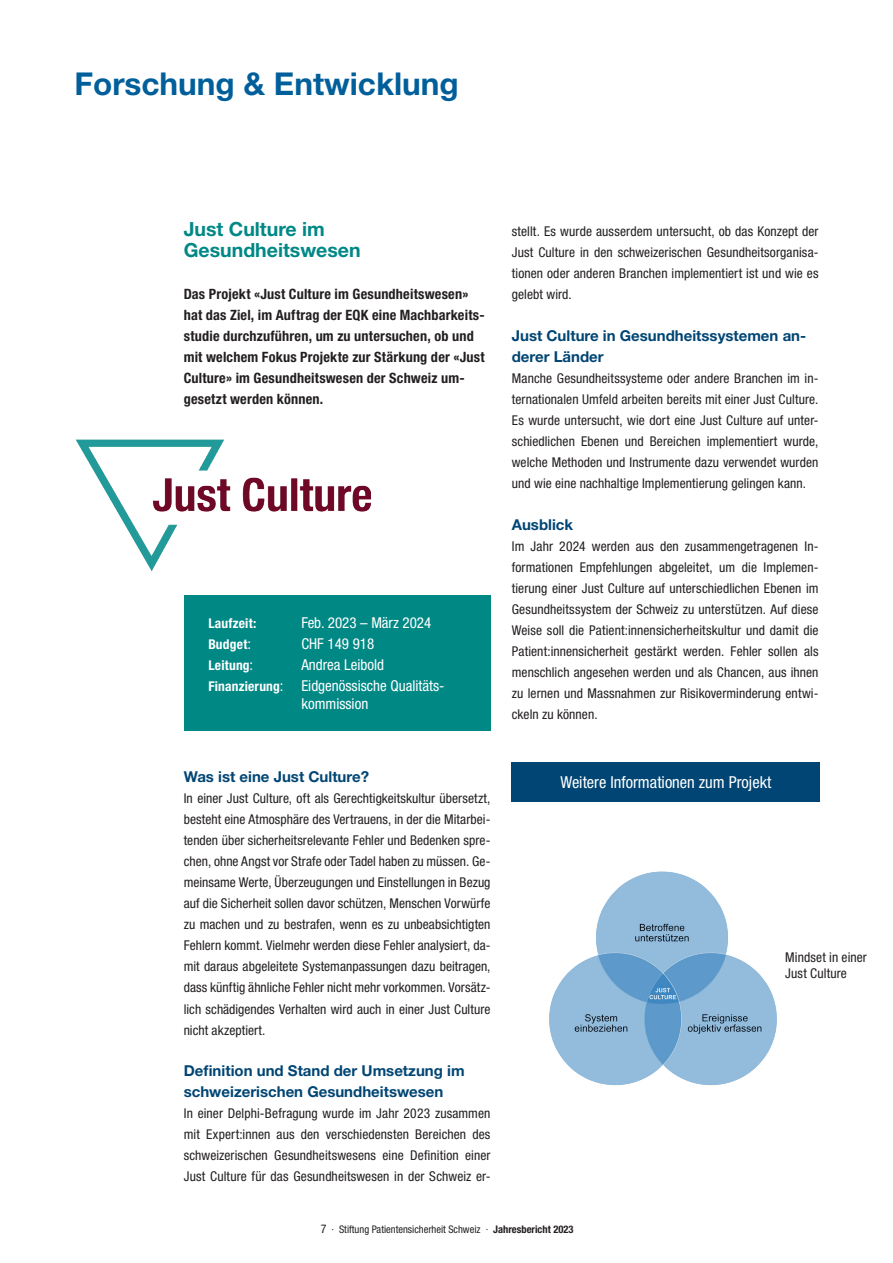
<style>
.page{position:relative;width:893px;height:1263px;background:#fff}
.page>*{position:absolute;margin:0;border:0;box-sizing:border-box;transform-origin:0 0}
.t1{font:700 31.5px "Helvetica Neue LT Std";color:#005f9b}
.t2{font:700 19.5px/21px "Helvetica Neue LT Std";color:#008885}
.t3{font:condensed 16.5px "Helvetica Neue LT Std";color:#fff}
.t4{font:700 15px/21px "Helvetica Neue LT Std";color:#004574}
.t5{font:condensed 15px/21px "Helvetica Neue LT Std";color:#fff}
.t6{font:700 condensed 14.25px/21px "Helvetica Neue LT Std";letter-spacing:.015em;color:#231f20}
.t7{font:condensed 13.5px/21px "Helvetica Neue LT Std";letter-spacing:.005em;color:#231f20;text-align:justify}
.t8{font:700 condensed 13.5px "Helvetica Neue LT Std";letter-spacing:.015em;color:#fff}
.t9{font:condensed 10.5px "Helvetica Neue LT Std";color:#231f20}
.s1{font-weight:400;font-size:15px}
.s2{font-weight:700;font-size:13.5px}
.s3{font-size:12px}
.s4{font-weight:700}
</style>
<div class="page">
<img style="left:549px;top:871px;width:228px;height:215px">
<img style="left:76px;top:439px;width:295px;height:131px">
<div style="left:184px;top:595px;width:306px;height:135px;background:#008885"></div>
<div style="left:512px;top:762px;width:308px;height:40px;background:#004574"></div>
<h1 class="t1" style="left:74px;top:64px;width:386px">Forschung &amp; Entwicklung</h1>
<h2 class="t2" style="left:184px;top:218px;width:178px">Just Culture im<br>Gesundheitswesen</h2>
<p class="t6" style="left:184px;top:284px;width:302px">Das Projekt «Just Culture im Gesundheitswesen» hat das Ziel, im Auftrag der EQK eine Machbarkeits&shy;studie durchzuführen, um zu untersuchen, ob und mit welchem Fokus Projekte zur Stärkung der «Just Culture» im Gesundheitswesen der Schweiz um&shy;gesetzt werden können.</p>
<p class="t8" style="left:208px;top:615px;width:49px">Laufzeit:</p>
<p class="t5" style="left:301px;top:612px;width:131px">Feb. 2023 – März 2024</p>
<p class="t8" style="left:208px;top:636px;width:44px">Budget<span class="s1">:</span></p>
<p class="t5" style="left:301px;top:633px;width:74px">CHF 149 918</p>
<p class="t8" style="left:208px;top:657px;width:46px">Leitung<span class="s1">:</span></p>
<p class="t5" style="left:208px;top:654px;width:238px;text-indent:93px">Andrea Leibold<br><span class="s2">Finanzierung</span>: Eidgenössische Qualitäts-</p>
<p class="t5" style="left:301px;top:693px;width:68px">kommission</p>
<p class="t4" style="left:184px;top:766px;width:187px">Was ist eine Just Culture?</p>
<p class="t7" style="left:184px;top:788px;width:308px">In einer Just Culture, oft als Gerechtigkeitskultur übersetzt, besteht eine Atmosphäre des Vertrauens, in der die Mitarbei&shy;tenden über sicherheitsrelevante Fehler und Bedenken spre&shy;chen, ohne Angst vor Strafe oder Tadel haben zu müssen. Ge&shy;meinsame Werte, Überzeugungen und Einstellungen in Bezug auf die Sicherheit sollen davor schützen, Menschen Vorwürfe zu machen und zu bestrafen, wenn es zu unbeabsichtigten Fehlern kommt. Vielmehr werden diese Fehler analysiert, da&shy;mit daraus abgeleitete Systemanpassungen dazu beitragen, dass künftig ähnliche Fehler nicht mehr vorkommen. Vorsätz&shy;lich schädigendes Verhalten wird auch in einer Just Culture nicht akzeptiert.</p>
<p class="t4" style="left:184px;top:1060px;width:282px">Definition und Stand der Umsetzung im schweizerischen Gesundheitswesen</p>
<p class="t7" style="left:184px;top:1103px;width:308px">In einer Delphi-Befragung wurde im Jahr 2023 zusammen mit Expert:innen aus den verschiedensten Bereichen des schweizerischen Gesundheitswesens eine Definition einer Just Culture für das Gesundheitswesen in der Schweiz er-</p>
<p class="t7" style="left:512px;top:221px;width:308px">stellt. Es wurde ausserdem untersucht, ob das Konzept der Just Culture in den schweizerischen Gesundheitsorganisa&shy;tionen oder anderen Branchen implementiert ist und wie es gelebt wird.</p>
<p class="t4" style="left:512px;top:325px;width:296px">Just Culture in Gesundheitssystemen an&shy;derer Länder</p>
<p class="t7" style="left:512px;top:368px;width:308px">Manche Gesundheitssysteme oder andere Branchen im in&shy;ternationalen Umfeld arbeiten bereits mit einer Just Culture.<br>Es wurde untersucht, wie dort eine Just Culture auf unter&shy;schiedlichen Ebenen und Bereichen implementiert wurde, welche Methoden und Instrumente dazu verwendet wurden und wie eine nachhaltige Implementierung gelingen kann.</p>
<p class="t4" style="left:512px;top:514px;width:63px">Ausblick</p>
<p class="t7" style="left:512px;top:536px;width:308px">Im Jahr 2024 werden aus den zusammengetragenen In&shy;formationen Empfehlungen abgeleitet, um die Implemen&shy;tierung einer Just Culture auf unterschiedlichen Ebenen im Gesundheitssystem der Schweiz zu unterstützen. Auf diese Weise soll die Patient:innensicherheitskultur und damit die Patient:innensicherheit gestärkt werden. Fehler sollen als menschlich angesehen werden und als Chancen, aus ihnen zu lernen und Massnahmen zur Risikoverminderung entwi&shy;ckeln zu können.</p>
<p class="t3" style="left:560px;top:772px;width:212px">Weitere Informationen zum Projekt</p>
<p class="t7" style="left:785px;top:949px;width:83px;line-height:16.2px">Mindset in einer<br>Just Culture</p>
<p class="t9" style="left:321px;top:1223px;width:254px"><span class="s3">7</span> · Stiftung Patientensicherheit Schweiz · <span class="s4">Jahresbericht 2023</span></p>
</div>
